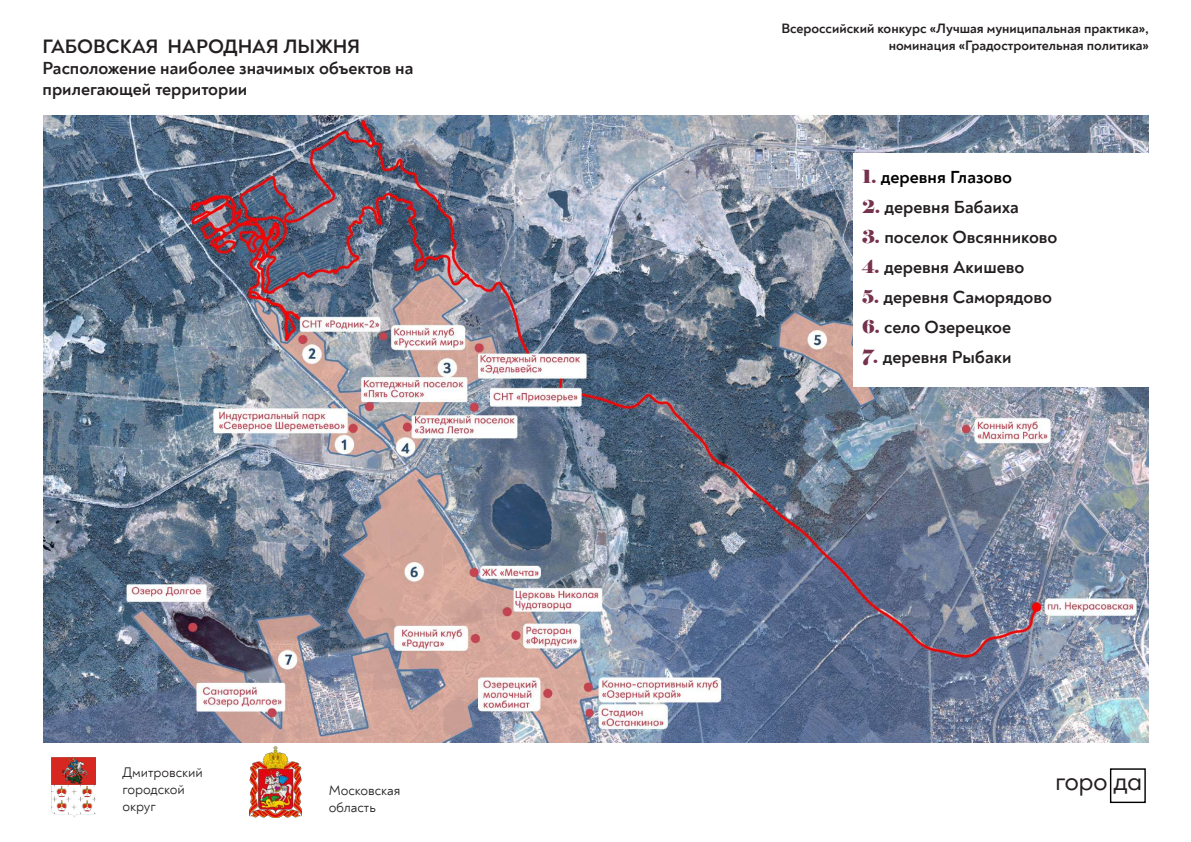
<style>
.page{position:relative;width:1191px;height:842px;background:#fff}
.page>*{position:absolute;margin:0;border:0;box-sizing:border-box;transform-origin:0 0}
.t1{font:24px "Harmonia Sans Pro Cyr";color:#231f20}
.t2{font:700 20px "Noah";color:#231f20}
.t3{font:700 18px/21.6px "Noah";color:#231f20}
.t4{font:700 18px "Noah";color:#000}
.t5{font:700 14px/16.8px "Noah";color:#231f20;text-align:right}
.t6{font:14px/16.8px "Noah";color:#231f20}
.s1{font-family:"Elephant";font-weight:400;color:#76314c}
</style>
<div class="page">
<img style="left:249px;top:747px;width:53px;height:70px">
<img style="left:51px;top:758px;width:44px;height:59px">
<div style="left:1110px;top:768px;width:35px;height:35px;border:1px solid #000"></div>
<img style="left:43px;top:115px;width:1105px;height:628px">
<div style="left:853px;top:153px;width:297px;height:234px;background:#fff"></div>
<p class="t2" style="left:43px;top:33px;width:319px">ГАБОВСКАЯ НАРОДНАЯ ЛЫЖНЯ</p>
<p class="t3" style="left:43px;top:57px;width:372px">Расположение наиболее значимых объектов на прилегающей территории</p>
<p class="t6" style="left:122px;top:764px;width:82px">Дмитровский городской округ</p>
<p class="t6" style="left:329px;top:782px;width:73px">Московская область</p>
<p class="t5" style="left:781px;top:20px;width:369px">Всероссийский конкурс «Лучшая муниципальная практика», номинация «Градостроительная политика»</p>
<p class="t4" style="left:862px;top:166px;width:151px"><span class="s1">1.</span> деревня Глазово</p>
<p class="t3" style="left:862px;top:196px;width:158px"><span class="s1">2.</span> деревня Бабаиха</p>
<p class="t3" style="left:862px;top:226px;width:197px"><span class="s1">3.</span> поселок Овсянниково</p>
<p class="t3" style="left:862px;top:256px;width:164px"><span class="s1">4.</span> деревня Акишево</p>
<p class="t3" style="left:862px;top:286px;width:191px"><span class="s1">5.</span> деревня Саморядово</p>
<p class="t3" style="left:862px;top:316px;width:150px"><span class="s1">6.</span> село Озерецкое</p>
<p class="t3" style="left:862px;top:346px;width:151px"><span class="s1">7.</span> деревня Рыбаки</p>
<h1 class="t1" style="left:1055px;top:767px;width:88px">горо да</h1>
</div>
